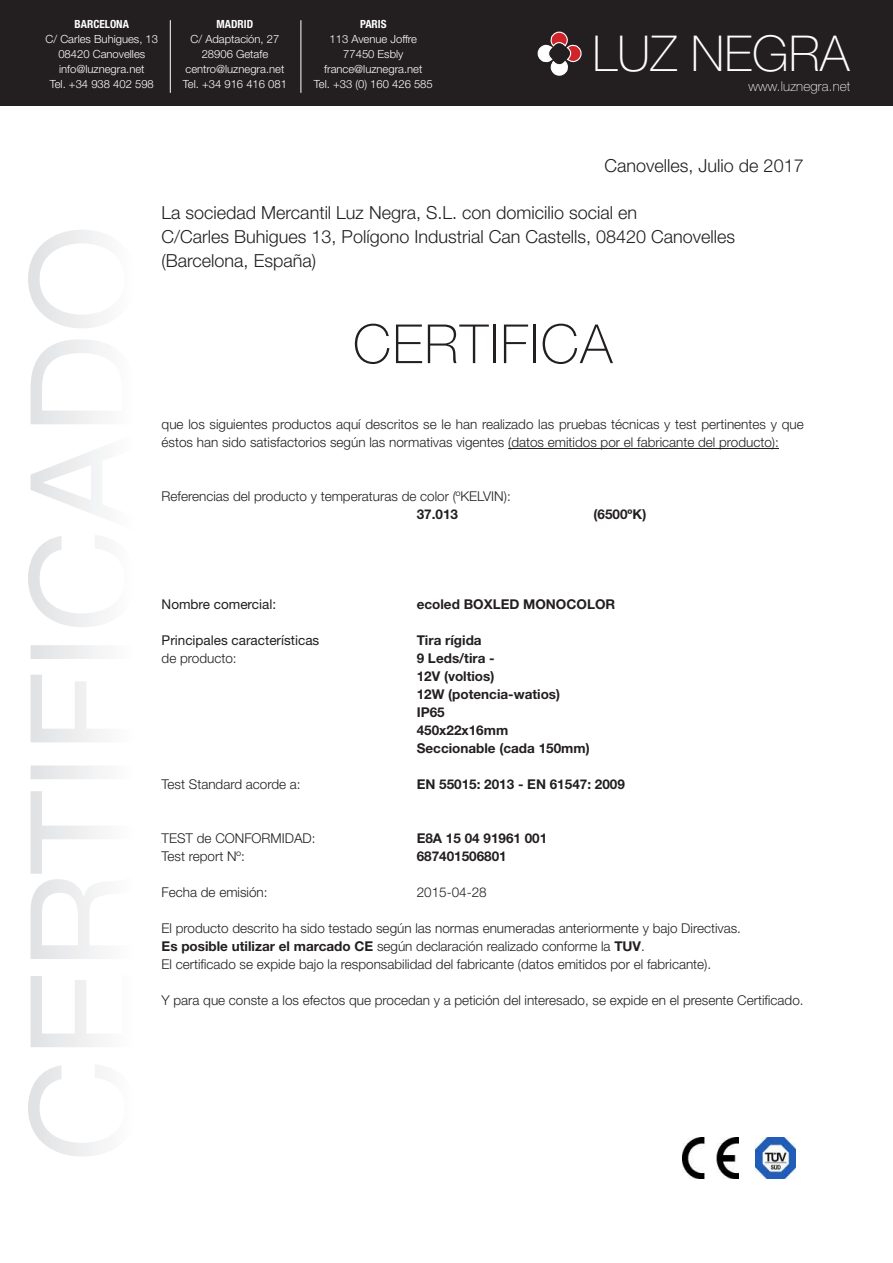
<style>
.page{position:relative;width:893px;height:1263px;background:#fff}
.page>*{position:absolute;margin:0;border:0;box-sizing:border-box;transform-origin:0 0}
.t1{font:100 54px "Helvetica Neue LT Std";letter-spacing:.03em;color:#231f20}
.t2{font:100 49.5px "Helvetica Neue LT Std";color:#fff}
.t3{font:300 18px/24px "Helvetica Neue LT Std";color:#231f20}
.t4{font:300 13.5px/18px "Helvetica Neue LT Std";color:#231f20}
.t5{font:700 13.5px/18px "Helvetica Neue LT Std";color:#231f20}
.t6{font:13.5px "Helvetica Neue LT Std";color:#231f20}
.t7{font:100 13.5px "Helvetica Neue LT Std";letter-spacing:.01em;color:#fff}
.t8{font:300 11.25px/15px "Helvetica Neue LT Std";color:#fff;text-align:center}
.t9{font:700 condensed 11.25px "Helvetica Neue LT Std";color:#fff}
.s1{font-weight:700}
</style>
<div class="page">
<div style="left:0;top:0;width:893px;height:105px;background:#231f20"></div>
<img style="left:755px;top:1137px;width:41px;height:41px">
<img style="left:682px;top:1137px;width:57px;height:41px">
<svg style="left:28px;top:230px;width:74px;height:926px"></svg>
<hr style="left:508px;top:448px;width:271px;height:1px;background:#231f20">
<hr style="left:170px;top:20px;width:1px;height:73px;background:#fff">
<hr style="left:301px;top:20px;width:1px;height:73px;background:#fff">
<svg style="left:537px;top:31px;width:45px;height:45px"></svg>
<p class="t9" style="left:75px;top:17px;width:56px">BARCELONA</p>
<p class="t8" style="left:46px;top:31px;width:114px">C/ Carles Buhigues, 13<br>08420 Canovelles info@luznegra.net<br>Tel. +34 938 402 598</p>
<p class="t9" style="left:217px;top:17px;width:38px">MADRID</p>
<p class="t8" style="left:183px;top:31px;width:106px">C/ Adaptación, 27<br>28906 Getafe centro@luznegra.net<br>Tel. +34 916 416 081</p>
<p class="t9" style="left:360px;top:17px;width:28px">PARIS</p>
<p class="t8" style="left:314px;top:31px;width:120px">113 Avenue Joffre<br>77450 Esbly france@luznegra.net<br>Tel. +33 (0) 160 426 585</p>
<h2 class="t2" style="left:592px;top:25px;width:258px">LUZ NEGRA</h2>
<p class="t7" style="left:749px;top:79px;width:103px">www.luznegra.net</p>
<h3 class="t3" style="left:605px;top:154px;width:201px">Canovelles, Julio de 2017</h3>
<h3 class="t3" style="left:162px;top:200px;width:575px">La sociedad Mercantil Luz Negra, S.L. con domicilio social en<br>C/Carles Buhigues 13, Polígono Industrial Can Castells, 08420 Canovelles (Barcelona, España)</h3>
<h1 class="t1" style="left:353px;top:313px;width:261px">CERTIFICA</h1>
<p class="t4" style="left:162px;top:415px;width:644px">que los siguientes productos aquí descritos se le han realizado las pruebas técnicas y test pertinentes y que éstos han sido satisfactorios según las normativas vigentes (datos emitidos por el fabricante del producto):</p>
<p class="t4" style="left:162px;top:487px;width:351px">Referencias del producto y temperaturas de color (ºKELVIN):</p>
<p class="t5" style="left:417px;top:505px;width:43px">37.013</p>
<p class="t5" style="left:594px;top:505px;width:54px">(6500ºK)</p>
<p class="t6" style="left:162px;top:596px;width:116px">Nombre comercial:</p>
<p class="t5" style="left:417px;top:595px;width:200px">ecoled BOXLED MONOCOLOR</p>
<p class="t6" style="left:162px;top:632px;width:159px">Principales características</p>
<p class="t5" style="left:417px;top:631px;width:66px">Tira rígida</p>
<p class="t4" style="left:162px;top:649px;width:77px">de producto:</p>
<p class="t5" style="left:417px;top:649px;width:174px">9 Leds/tira -<br>12V (voltios)<br>12W (potencia-watios)<br>IP65<br>450x22x16mm<br>Seccionable (cada 150mm)</p>
<p class="t4" style="left:162px;top:775px;width:141px">Test Standard acorde a:</p>
<p class="t5" style="left:417px;top:775px;width:210px">EN 55015: 2013 - EN 61547: 2009</p>
<p class="t4" style="left:162px;top:829px;width:156px">TEST de CONFORMIDAD:</p>
<p class="t5" style="left:417px;top:829px;width:132px">E8A 15 04 91961 001</p>
<p class="t4" style="left:162px;top:847px;width:85px">Test report Nº:</p>
<p class="t5" style="left:417px;top:847px;width:92px">687401506801</p>
<p class="t4" style="left:162px;top:883px;width:108px">Fecha de emisión:</p>
<p class="t4" style="left:417px;top:883px;width:72px">2015-04-28</p>
<p class="t4" style="left:162px;top:919px;width:581px">El producto descrito ha sido testado según las normas enumeradas anteriormente y bajo Directivas.<br><span class="s1">Es posible utilizar el marcado CE</span> según declaración realizado conforme la <span class="s1">TUV</span>.<br>El certificado se expide bajo la responsabilidad del fabricante (datos emitidos por el fabricante).</p>
<p class="t4" style="left:162px;top:991px;width:643px">Y para que conste a los efectos que procedan y a petición del interesado, se expide en el presente Certificado.</p>
</div>
